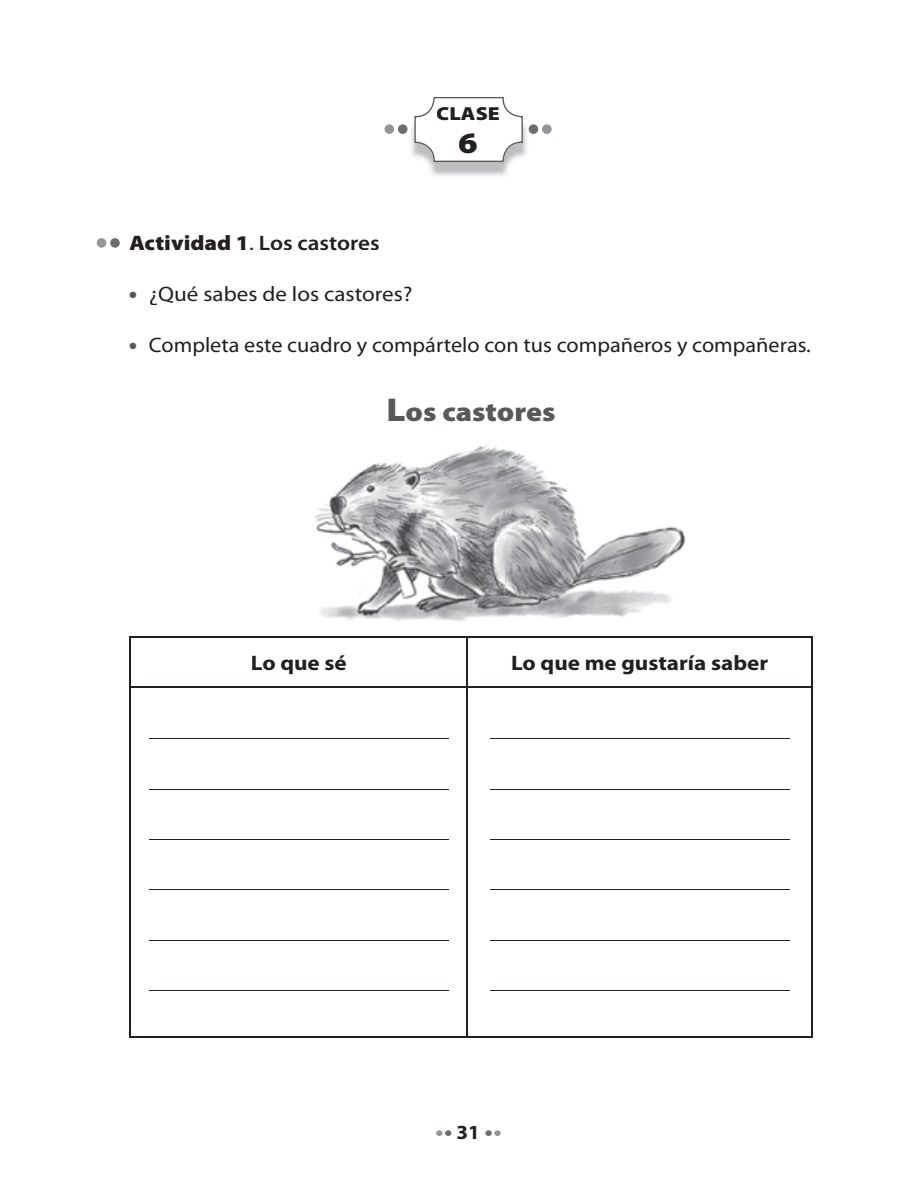
<style>
.page{position:relative;width:918px;height:1188px;background:#fff}
.page>*{position:absolute;margin:0;border:0;box-sizing:border-box;transform-origin:0 0}
.t1{font:900 29.7px "Myriad Pro";color:#231f20;scale:1.15 1}
.t2{font:900 27px "Myriad Pro";color:#58595b;scale:1.1 1}
.t3{font:21px "Myriad Pro";color:#231f20;scale:1.06 1}
.t4{font:700 21px "Myriad Pro";color:#231f20;scale:1.1 1}
.t5{font:21px "Myriad Pro";color:#231f20;scale:1.1 1}
.t6{font:600 21px "Myriad Pro";color:#231f20;scale:1.1 1}
.t7{font:700 20.1px "Myriad Pro";color:#231f20;scale:1.04 1}
.t8{font:900 18.9px "Myriad Pro";color:#231f20;scale:1.15 1}
.s1{font-weight:900}
.s2{font-weight:400}
.s3{font-size:33px}
</style>
<div class="page">
<svg style="left:485px;top:1130px;width:7px;height:6px"></svg>
<div style="left:494px;top:1130px;width:7px;height:6px;background:#939598;border-radius:50%"></div>
<svg style="left:436px;top:1130px;width:15px;height:6px"></svg>
<hr style="left:129px;top:637px;width:338px;height:1px;background:#231f20">
<hr style="left:129px;top:638px;width:2px;height:48px;background:#231f20">
<hr style="left:467px;top:637px;width:346px;height:1px;background:#231f20">
<hr style="left:467px;top:638px;width:1px;height:48px;background:#231f20">
<hr style="left:811px;top:638px;width:2px;height:48px;background:#231f20">
<hr style="left:129px;top:686px;width:338px;height:2px;background:#231f20">
<hr style="left:129px;top:688px;width:2px;height:348px;background:#231f20">
<hr style="left:467px;top:686px;width:346px;height:2px;background:#231f20">
<hr style="left:467px;top:688px;width:1px;height:348px;background:#231f20">
<hr style="left:811px;top:688px;width:2px;height:348px;background:#231f20">
<hr style="left:129px;top:1036px;width:338px;height:2px;background:#231f20">
<hr style="left:467px;top:1036px;width:346px;height:2px;background:#231f20">
<hr style="left:149px;top:738px;width:300px;height:1px;background:#231f20">
<hr style="left:149px;top:789px;width:300px;height:1px;background:#231f20">
<hr style="left:149px;top:839px;width:300px;height:1px;background:#231f20">
<hr style="left:149px;top:889px;width:300px;height:1px;background:#231f20">
<hr style="left:149px;top:940px;width:300px;height:1px;background:#231f20">
<hr style="left:149px;top:990px;width:300px;height:1px;background:#231f20">
<hr style="left:490px;top:738px;width:300px;height:1px;background:#231f20">
<hr style="left:490px;top:789px;width:300px;height:1px;background:#231f20">
<hr style="left:490px;top:839px;width:300px;height:1px;background:#231f20">
<hr style="left:490px;top:889px;width:300px;height:1px;background:#231f20">
<hr style="left:490px;top:940px;width:300px;height:1px;background:#231f20">
<hr style="left:490px;top:990px;width:300px;height:1px;background:#231f20">
<img style="left:315px;top:444px;width:371px;height:177px">
<img style="left:411px;top:124px;width:116px;height:52px">
<svg style="left:414px;top:97px;width:109px;height:65px"></svg>
<svg style="left:529px;top:124px;width:9px;height:10px"></svg>
<div style="left:542px;top:124px;width:10px;height:10px;background:#939598;border-radius:50%"></div>
<div style="left:385px;top:124px;width:9px;height:10px;background:#939598;border-radius:50%"></div>
<svg style="left:398px;top:124px;width:9px;height:10px"></svg>
<div style="left:437px;top:107px;width:62px;height:13px;background:#fff"></div>
<div style="left:459px;top:133px;width:18px;height:20px;background:#fff"></div>
<div style="left:97px;top:238px;width:9px;height:10px;background:#939598;border-radius:50%"></div>
<svg style="left:110px;top:238px;width:10px;height:10px"></svg>
<p class="t8" style="left:436px;top:103px;width:57px">CLASE</p>
<h1 class="t1" style="left:458px;top:125px;width:19px">6</h1>
<p class="t6" style="left:129px;top:235px;width:229px"><span class="s1">Actividad 1</span><span class="s2">.</span> Los castores</p>
<p class="t5" style="left:149px;top:286px;width:241px">¿Qué sabes de los castores?</p>
<p class="t3" style="left:149px;top:337px;width:626px">Completa este cuadro y compártelo con tus compañeros y compañeras.</p>
<p class="t2" style="left:386px;top:395px;width:155px"><span class="s3">L</span>os castores</p>
<p class="t4" style="left:251px;top:655px;width:89px">Lo que sé</p>
<p class="t4" style="left:511px;top:655px;width:235px">Lo que me gustaría saber</p>
<p class="t7" style="left:456px;top:1124px;width:24px">31</p>
</div>
